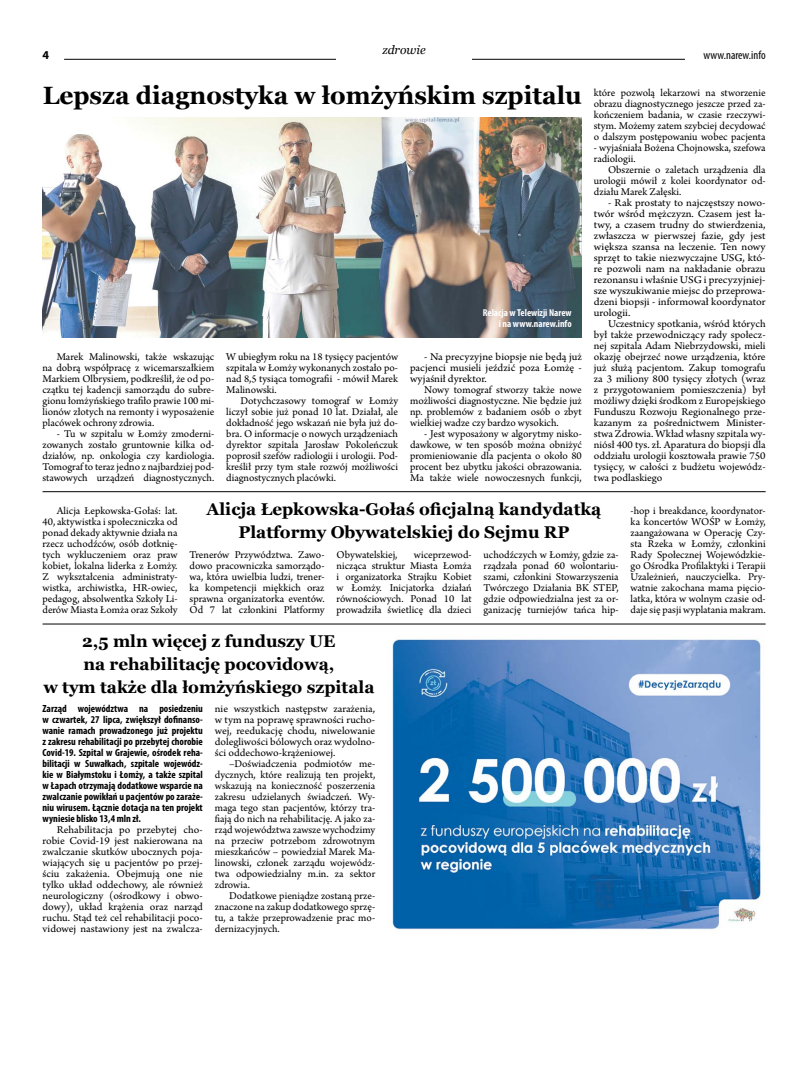
<style>
.page{position:relative;width:794px;height:1092px;background:#fff}
.page>*{position:absolute;margin:0;border:0;box-sizing:border-box;transform-origin:0 0}
.t1{font:700 25px "Georgia";color:#000}
.t2{font:700 17px/23px "Georgia";color:#000;text-align:center}
.t3{font:condensed 12px "Myriad Pro";color:#000}
.t4{font:italic 12px "Georgia";color:#000}
.t5{font:700 12px "Myriad Pro";color:#000}
.t6{font:11px/11px "Arno Pro";color:#000;text-align:justify}
.t7{font:11px/11px "Arno Pro";color:#000;text-align:justify;scale:1.04 1}
.t8{font:11px/11px "Arno Pro";color:#000;text-align:justify;scale:1.06 1}
.t9{font:11px/11px "Arno Pro";color:#000;text-align:justify;scale:1.05 1}
.t10{font:700 condensed 10.4px/11px "Myriad Pro";color:#000;text-align:justify}
.t11{font:700 condensed 10px/11px "Myriad Pro";color:#fff;text-align:right}
</style>
<div class="page">
<hr style="left:64px;top:59px;width:701px;height:1px;background:#000">
<div style="left:685px;top:51px;width:80px;height:18px;background:#fff"></div>
<div style="left:336px;top:45px;width:136px;height:23px;background:#fff"></div>
<img style="left:43px;top:118px;width:539px;height:220px">
<img style="left:387px;top:639px;width:375px;height:294px">
<hr style="left:43px;top:623px;width:722px;height:1px;background:#000">
<hr style="left:43px;top:491px;width:722px;height:1px;background:#000">
<p class="t4" style="left:382px;top:42px;width:45px">zdrowie</p>
<p class="t5" style="left:43px;top:48px;width:8px">4</p>
<p class="t3" style="left:703px;top:48px;width:64px">www.narew.info</p>
<h1 class="t1" style="left:43px;top:76px;width:540px">Lepsza diagnostyka w łomżyńskim szpitalu</h1>
<p class="t6" style="left:43px;top:351px;width:173px;text-indent:14px">Marek Malinowski, także wskazując na dobrą współpracę z wicemarszałkiem Markiem Olbrysiem, podkreślił, że od po&shy;czątku tej kadencji samorządu do subre&shy;gionu łomżyńskiego trafiło prawie 100 mi&shy;lionów złotych na remonty i wyposażenie placówek ochrony zdrowia.</p>
<p class="t6" style="left:43px;top:428px;width:173px;text-indent:14px">- Tu w szpitalu w Łomży zmoderni&shy;zowanych zostało gruntownie kilka od&shy;działów, np. onkologia czy kardiologia.<br>Tomograf to teraz jedno z najbardziej pod&shy;stawowych urządzeń diagnostycznych.</p>
<p class="t6" style="left:226px;top:351px;width:173px">W ubiegłym roku na 18 tysięcy pacjentów szpitala w Łomży wykonanych zostało po&shy;nad 8,5 tysiąca tomografii - mówił Marek Malinowski.</p>
<p class="t6" style="left:226px;top:395px;width:173px;text-indent:14px">Dotychczasowy tomograf w Łomży liczył sobie już ponad 10 lat. Działał, ale dokładność jego wskazań nie była już do&shy;bra. O informacje o nowych urządzeniach dyrektor szpitala Jarosław Pokoleńczuk poprosił szefów radiologii i urologii. Pod&shy;kreślił przy tym stałe rozwój możliwości diagnostycznych placówki.</p>
<p class="t11" style="left:483px;top:307px;width:90px">Relacja w Telewizji Narew i na www.narew.info</p>
<p class="t9" style="left:410px;top:351px;width:165px;text-indent:14px">- Na precyzyjne biopsje nie będą już pacjenci musieli jeździć poza Łomżę - wyjaśnił dyrektor.</p>
<p class="t6" style="left:410px;top:384px;width:173px;text-indent:14px">Nowy tomograf stworzy także nowe możliwości diagnostyczne. Nie będzie już np. problemów z badaniem osób o zbyt wielkiej wadze czy bardzo wysokich.</p>
<p class="t6" style="left:410px;top:428px;width:173px;text-indent:14px">- Jest wyposażony w algorytmy nisko&shy;dawkowe, w ten sposób można obniżyć promieniowanie dla pacjenta o około 80 procent bez ubytku jakości obrazowania.<br>Ma także wiele nowoczesnych funkcji,</p>
<p class="t6" style="left:594px;top:87px;width:173px">które pozwolą lekarzowi na stworzenie obrazu diagnostycznego jeszcze przed za&shy;kończeniem badania, w czasie rzeczywi&shy;stym. Możemy zatem szybciej decydować o dalszym postępowaniu wobec pacjenta</p>
<p class="t6" style="left:594px;top:142px;width:173px">- wyjaśniała Bożena Chojnowska, szefowa radiologii.</p>
<p class="t6" style="left:594px;top:164px;width:173px;text-indent:14px">Obszernie o zaletach urządzenia dla urologii mówił z kolei koordynator od&shy;działu Marek Załęski.</p>
<p class="t8" style="left:594px;top:197px;width:163px;text-indent:14px">- Rak prostaty to najczęstszy nowo&shy;twór wśród mężczyzn. Czasem jest ła&shy;twy, a czasem trudny do stwierdzenia, zwłaszcza w pierwszej fazie, gdy jest większa szansa na leczenie. Ten nowy sprzęt to takie niezwyczajne USG, któ&shy;re pozwoli nam na nakładanie obrazu rezonansu i właśnie USG i precyzyjniej&shy;sze wyszukiwanie miejsc do przeprowa&shy;dzeni biopsji - informował koordynator urologii.</p>
<p class="t6" style="left:594px;top:318px;width:173px;text-indent:14px">Uczestnicy spotkania, wśród których był także przewodniczący rady społecz&shy;nej szpitala Adam Niebrzydowski, mieli okazję obejrzeć nowe urządzenia, które już służą pacjentom. Zakup tomografu za 3 miliony 800 tysięcy złotych (wraz z przygotowaniem pomieszczenia) był możliwy dzięki środkom z Europejskiego Funduszu Rozwoju Regionalnego prze&shy;kazanym za pośrednictwem Minister&shy;stwa Zdrowia. Wkład własny szpitala wy&shy;niósł 400 tys. zł. Aparatura do biopsji dla oddziału urologii kosztowała prawie 750 tysięcy, w całości z budżetu wojewódz&shy;twa podlaskiego</p>
<p class="t6" style="left:43px;top:505px;width:136px;text-indent:14px">Alicja Łepkowska-Gołaś: lat.<br>40, aktywistka i społeczniczka od ponad dekady aktywnie działa na rzecz uchodźców, osób dotknię&shy;tych wykluczeniem oraz praw kobiet, lokalna liderka z Łomży.<br>Z wykształcenia administraty&shy;wistka, archiwistka, HR-owiec, pedagog, absolwentka Szkoły Li&shy;derów Miasta Łomża oraz Szkoły</p>
<h2 class="t2" style="left:207px;top:496px;width:396px">Alicja Łepkowska-Gołaś oficjalną kandydatką<br>Platformy Obywatelskiej do Sejmu RP</h2>
<p class="t6" style="left:189px;top:549px;width:136px">Trenerów Przywództwa. Zawo&shy;dowo pracowniczka samorządo&shy;wa, która uwielbia ludzi, trener&shy;ka kompetencji miękkich oraz sprawna organizatorka eventów.<br>Od 7 lat członkini Platformy</p>
<p class="t6" style="left:336px;top:549px;width:62px">Obywatelskiej,</p>
<p class="t6" style="left:336px;top:549px;width:136px;text-indent:77px">wiceprzewod&shy;nicząca struktur Miasta Łomża i organizatorka Strajku Kobiet w Łomży. Inicjatorka działań równościowych. Ponad 10 lat prowadziła świetlicę dla dzieci</p>
<p class="t6" style="left:483px;top:549px;width:136px">uchodźczych w Łomży, gdzie za&shy;rządzała ponad 60 wolontariu&shy;szami, członkini Stowarzyszenia Twórczego Działania BK STEP, gdzie odpowiedzialna jest za or&shy;ganizację turniejów tańca hip-</p>
<h2 class="t2" style="left:43px;top:629px;width:333px">2,5 mln więcej z funduszy UE<br>na rehabilitację pocovidową,<br>w tym także dla łomżyńskiego szpitala</h2>
<p class="t10" style="left:43px;top:702px;width:162px">Zarząd województwa na posiedzeniu w czwartek, 27 lipca, zwiększył dofinanso&shy;wanie ramach prowadzonego już projektu z zakresu rehabilitacji po przebytej chorobie Covid-19. Szpital w Grajewie, ośrodek reha&shy;bilitacji w Suwałkach, szpitale wojewódz&shy;kie w Białymstoku i Łomży, a także szpital w Łapach otrzymają dodatkowe wsparcie na zwalczanie powikłań u pacjentów po zaraże&shy;niu wirusem. Łącznie dotacja na ten projekt wyniesie blisko 13,4 mln zł.</p>
<p class="t7" style="left:43px;top:824px;width:156px;text-indent:14px">Rehabilitacja po przebytej cho&shy;robie Covid-19 jest nakierowana na zwalczanie skutków ubocznych poja&shy;wiających się u pacjentów po przej&shy;ściu zakażenia. Obejmują one nie tylko układ oddechowy, ale również neurologiczny (ośrodkowy i obwo&shy;dowy), układ krążenia oraz narząd ruchu. Stąd też cel rehabilitacji poco&shy;vidowej nastawiony jest na zwalcza-</p>
<p class="t7" style="left:215px;top:703px;width:156px">nie wszystkich następstw zarażenia, w tym na poprawę sprawności rucho&shy;wej, reedukację chodu, niwelowanie dolegliwości bólowych oraz wydolno&shy;ści oddechowo-krążeniowej.</p>
<p class="t6" style="left:215px;top:758px;width:162px;text-indent:14px">–Doświadczenia podmiotów me&shy;dycznych, które realizują ten projekt, wskazują na konieczność poszerzenia zakresu udzielanych świadczeń. Wy&shy;maga tego stan pacjentów, którzy tra&shy;fiają do nich na rehabilitację. A jako za&shy;rząd województwa zawsze wychodzimy na przeciw potrzebom zdrowotnym mieszkańców – powiedział Marek Ma&shy;linowski, członek zarządu wojewódz&shy;twa odpowiedzialny m.in. za sektor zdrowia.</p>
<p class="t6" style="left:215px;top:890px;width:162px;text-indent:14px">Dodatkowe pieniądze zostaną prze&shy;znaczone na zakup dodatkowego sprzę&shy;tu, a także przeprowadzenie prac mo&shy;dernizacyjnych.</p>
<p class="t6" style="left:630px;top:505px;width:136px">-hop i breakdance, koordynator&shy;ka koncertów WOŚP w Łomży, zaangażowana w Operację Czy&shy;sta Rzeka w Łomży, członkini Rady Społecznej Wojewódzkie&shy;go Ośrodka Profilaktyki i Terapii Uzależnień, nauczycielka. Pry&shy;watnie zakochana mama pięcio&shy;latka, która w wolnym czasie od&shy;daje się pasji wyplatania makram.</p>
</div>
